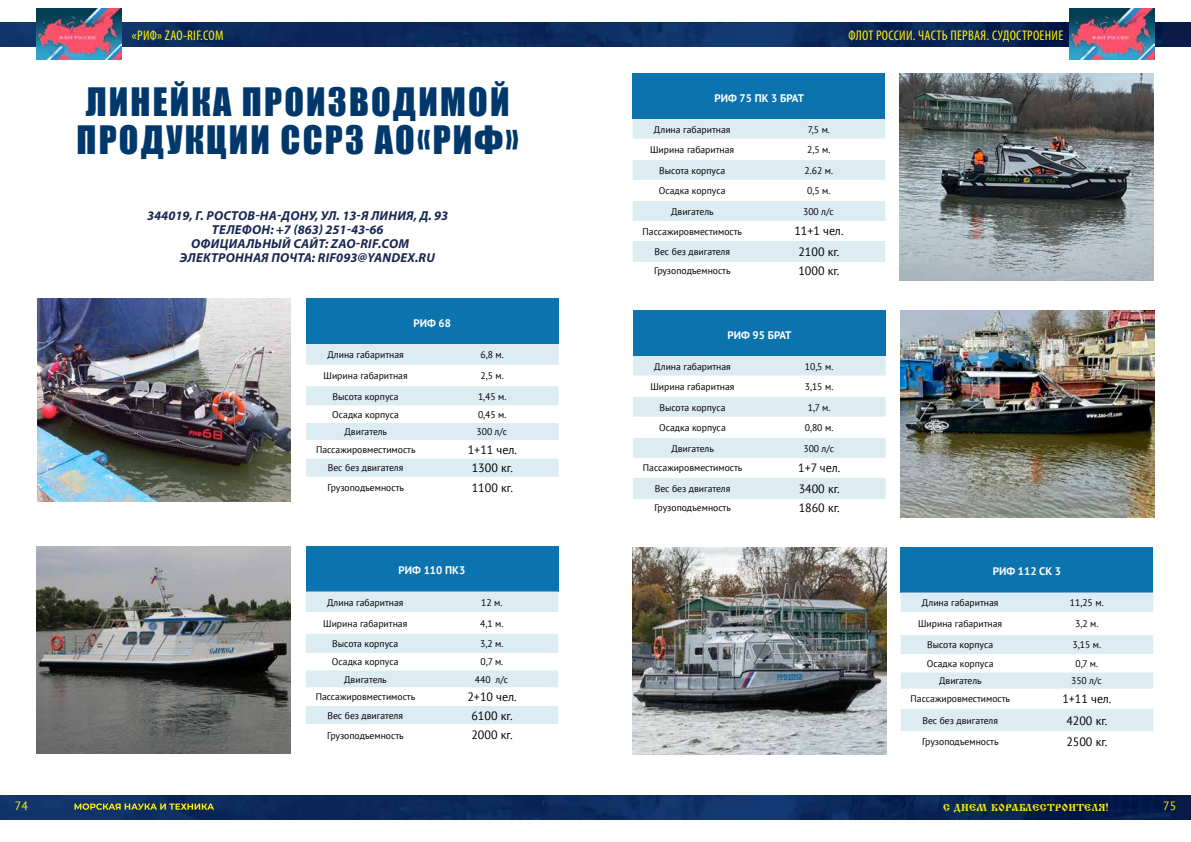
<style>
.page{position:relative;width:1191px;height:842px;background:#fff}
.page>*{position:absolute;margin:0;border:0;box-sizing:border-box;transform-origin:0 0}
.t1{font:36px/38px "Impact";letter-spacing:.06em;color:#00386c}
.t2{font:condensed 14px "Myriad Pro";letter-spacing:.02em;color:#fff200}
.t3{font:italic 700 13px "Myriad Pro";letter-spacing:.02em;color:#192751}
.t4{font:12px "PT Sans";color:#000}
.t5{font:12px "PT Sans";color:#fff200}
.t6{font:700 11px "PT Sans";color:#fff}
.t7{font:10px "Izhitsa C";letter-spacing:.02em;color:#fff200}
.t8{font:9.6px "PT Sans";color:#000}
</style>
<div class="page">
<img style="left:0;top:23px;width:1191px;height:24px">
<img style="left:0;top:795px;width:1191px;height:24px">
<svg style="left:74px;top:803px;width:140px;height:7px"></svg>
<img style="left:37px;top:9px;width:84px;height:51px">
<img style="left:1069px;top:9px;width:85px;height:51px">
<div style="left:632px;top:74px;width:253px;height:45px;background:#0b73ae"></div>
<svg style="left:632px;top:119px;width:253px;height:143px"></svg>
<img style="left:899px;top:74px;width:254px;height:207px">
<div style="left:306px;top:546px;width:252px;height:45px;background:#0b73ae"></div>
<svg style="left:306px;top:591px;width:252px;height:133px"></svg>
<img style="left:37px;top:546px;width:253px;height:207px">
<div style="left:900px;top:547px;width:253px;height:45px;background:#0b73ae"></div>
<svg style="left:900px;top:592px;width:253px;height:139px"></svg>
<img style="left:632px;top:547px;width:254px;height:207px">
<div style="left:633px;top:311px;width:252px;height:45px;background:#0b73ae"></div>
<svg style="left:633px;top:356px;width:252px;height:143px"></svg>
<div style="left:306px;top:299px;width:252px;height:45px;background:#0b73ae"></div>
<svg style="left:306px;top:344px;width:252px;height:133px"></svg>
<img style="left:37px;top:299px;width:254px;height:202px">
<img style="left:900px;top:310px;width:254px;height:207px">
<h2 class="t2" style="left:132px;top:27px;width:93px">«РИФ» ZAO-RIF.COM</h2>
<h1 class="t1" style="left:77px;top:82px;width:444px">ЛИНЕЙКА ПРОИЗВОДИМОЙ<br>ПРОДУКЦИИ ССРЗ АО«РИФ»</h1>
<h3 class="t3" style="left:147px;top:207px;width:302px">344019, Г. РОСТОВ-НА-ДОНУ, УЛ. 13-Я ЛИНИЯ, Д. 93</h3>
<h3 class="t3" style="left:212px;top:221px;width:173px">ТЕЛЕФОН: +7 (863) 251-43-66</h3>
<h3 class="t3" style="left:191px;top:235px;width:220px">ОФИЦИАЛЬНЫЙ САЙТ: ZAO-RIF.COM</h3>
<h3 class="t3" style="left:180px;top:249px;width:256px">ЭЛЕКТРОННАЯ ПОЧТА: RIF093@YANDEX.RU</h3>
<p class="t6" style="left:413px;top:316px;width:39px">РИФ 68</p>
<p class="t8" style="left:327px;top:349px;width:78px">Длина габаритная</p>
<p class="t8" style="left:480px;top:349px;width:25px">6,8 м.</p>
<p class="t8" style="left:323px;top:370px;width:86px">Ширина габаритная</p>
<p class="t8" style="left:480px;top:370px;width:25px">2,5 м.</p>
<p class="t8" style="left:332px;top:390px;width:67px">Высота корпуса</p>
<p class="t8" style="left:478px;top:390px;width:30px">1,45 м.</p>
<p class="t8" style="left:332px;top:408px;width:68px">Осадка корпуса</p>
<p class="t8" style="left:478px;top:408px;width:30px">0,45 м.</p>
<p class="t8" style="left:344px;top:426px;width:44px">Двигатель</p>
<p class="t8" style="left:476px;top:426px;width:32px">300 л/с</p>
<p class="t8" style="left:316px;top:443px;width:101px">Пассажировместимость</p>
<p class="t4" style="left:468px;top:442px;width:51px">1+11 чел.</p>
<p class="t8" style="left:328px;top:462px;width:77px">Вес без двигателя</p>
<p class="t4" style="left:472px;top:460px;width:43px">1300 кг.</p>
<p class="t8" style="left:327px;top:482px;width:78px">Грузоподъемность</p>
<p class="t4" style="left:472px;top:480px;width:43px">1100 кг.</p>
<p class="t6" style="left:399px;top:563px;width:68px">РИФ 110 ПК3</p>
<p class="t8" style="left:327px;top:596px;width:78px">Длина габаритная</p>
<p class="t8" style="left:481px;top:596px;width:23px">12 м.</p>
<p class="t8" style="left:323px;top:617px;width:86px">Ширина габаритная</p>
<p class="t8" style="left:480px;top:617px;width:25px">4,1 м.</p>
<p class="t8" style="left:332px;top:637px;width:67px">Высота корпуса</p>
<p class="t8" style="left:480px;top:637px;width:25px">3,2 м.</p>
<p class="t8" style="left:332px;top:656px;width:68px">Осадка корпуса</p>
<p class="t8" style="left:480px;top:656px;width:24px">0,7 м.</p>
<p class="t8" style="left:344px;top:673px;width:44px">Двигатель</p>
<p class="t8" style="left:475px;top:673px;width:35px">440 л/с</p>
<p class="t8" style="left:316px;top:691px;width:101px">Пассажировместимость</p>
<p class="t4" style="left:467px;top:689px;width:51px">2+10 чел.</p>
<p class="t8" style="left:327px;top:709px;width:77px">Вес без двигателя</p>
<p class="t4" style="left:471px;top:708px;width:43px">6100 кг.</p>
<p class="t8" style="left:327px;top:729px;width:78px">Грузоподъемность</p>
<p class="t4" style="left:471px;top:727px;width:43px">2000 кг.</p>
<h2 class="t2" style="left:848px;top:27px;width:216px">ФЛОТ РОССИИ. ЧАСТЬ ПЕРВАЯ. СУДОСТРОЕНИЕ</h2>
<p class="t6" style="left:714px;top:91px;width:91px">РИФ 75 ПК 3 БРАТ</p>
<p class="t8" style="left:654px;top:123px;width:78px">Длина габаритная</p>
<p class="t8" style="left:807px;top:123px;width:24px">7,5 м.</p>
<p class="t8" style="left:650px;top:143px;width:86px">Ширина габаритная</p>
<p class="t8" style="left:807px;top:143px;width:25px">2,5 м.</p>
<p class="t8" style="left:659px;top:164px;width:67px">Высота корпуса</p>
<p class="t8" style="left:804px;top:164px;width:30px">2.62 м.</p>
<p class="t8" style="left:659px;top:185px;width:68px">Осадка корпуса</p>
<p class="t8" style="left:807px;top:185px;width:25px">0,5 м.</p>
<p class="t8" style="left:671px;top:205px;width:44px">Двигатель</p>
<p class="t8" style="left:803px;top:205px;width:32px">300 л/с</p>
<p class="t8" style="left:642px;top:225px;width:101px">Пассажировместимость</p>
<p class="t4" style="left:794px;top:223px;width:51px">11+1 чел.</p>
<p class="t8" style="left:654px;top:245px;width:77px">Вес без двигателя</p>
<p class="t4" style="left:798px;top:244px;width:43px">2100 кг.</p>
<p class="t8" style="left:654px;top:265px;width:78px">Грузоподъемность</p>
<p class="t4" style="left:798px;top:263px;width:43px">1000 кг.</p>
<p class="t6" style="left:727px;top:328px;width:66px">РИФ 95 БРАТ</p>
<p class="t8" style="left:654px;top:360px;width:78px">Длина габаритная</p>
<p class="t8" style="left:805px;top:360px;width:30px">10,5 м.</p>
<p class="t8" style="left:650px;top:380px;width:86px">Ширина габаритная</p>
<p class="t8" style="left:805px;top:380px;width:30px">3,15 м.</p>
<p class="t8" style="left:659px;top:401px;width:67px">Высота корпуса</p>
<p class="t8" style="left:808px;top:401px;width:24px">1,7 м.</p>
<p class="t8" style="left:659px;top:421px;width:68px">Осадка корпуса</p>
<p class="t8" style="left:805px;top:421px;width:30px">0,80 м.</p>
<p class="t8" style="left:671px;top:442px;width:44px">Двигатель</p>
<p class="t8" style="left:803px;top:442px;width:32px">300 л/с</p>
<p class="t8" style="left:643px;top:462px;width:101px">Пассажировместимость</p>
<p class="t4" style="left:798px;top:460px;width:44px">1+7 чел.</p>
<p class="t8" style="left:655px;top:482px;width:77px">Вес без двигателя</p>
<p class="t4" style="left:798px;top:481px;width:43px">3400 кг.</p>
<p class="t8" style="left:654px;top:502px;width:78px">Грузоподъемность</p>
<p class="t4" style="left:798px;top:500px;width:43px">1860 кг.</p>
<p class="t6" style="left:992px;top:564px;width:70px">РИФ 112 СК 3</p>
<p class="t8" style="left:922px;top:596px;width:78px">Длина габаритная</p>
<p class="t8" style="left:1070px;top:596px;width:35px">11,25 м.</p>
<p class="t8" style="left:918px;top:618px;width:86px">Ширина габаритная</p>
<p class="t8" style="left:1075px;top:618px;width:25px">3,2 м.</p>
<p class="t8" style="left:927px;top:639px;width:67px">Высота корпуса</p>
<p class="t8" style="left:1072px;top:639px;width:30px">3,15 м.</p>
<p class="t8" style="left:927px;top:657px;width:68px">Осадка корпуса</p>
<p class="t8" style="left:1075px;top:657px;width:24px">0,7 м.</p>
<p class="t8" style="left:939px;top:675px;width:44px">Двигатель</p>
<p class="t8" style="left:1071px;top:675px;width:32px">350 л/с</p>
<p class="t8" style="left:910px;top:693px;width:101px">Пассажировместимость</p>
<p class="t4" style="left:1062px;top:691px;width:51px">1+11 чел.</p>
<p class="t8" style="left:922px;top:714px;width:77px">Вес без двигателя</p>
<p class="t4" style="left:1066px;top:712px;width:43px">4200 кг.</p>
<p class="t8" style="left:922px;top:735px;width:78px">Грузоподъемность</p>
<p class="t4" style="left:1066px;top:734px;width:43px">2500 кг.</p>
<p class="t5" style="left:15px;top:798px;width:15px">74</p>
<p class="t5" style="left:1163px;top:798px;width:15px">75</p>
<p class="t7" style="left:943px;top:802px;width:167px">С ДНЕМ КОРАБЛЕСТРОИТЕЛЯ!</p>
</div>
